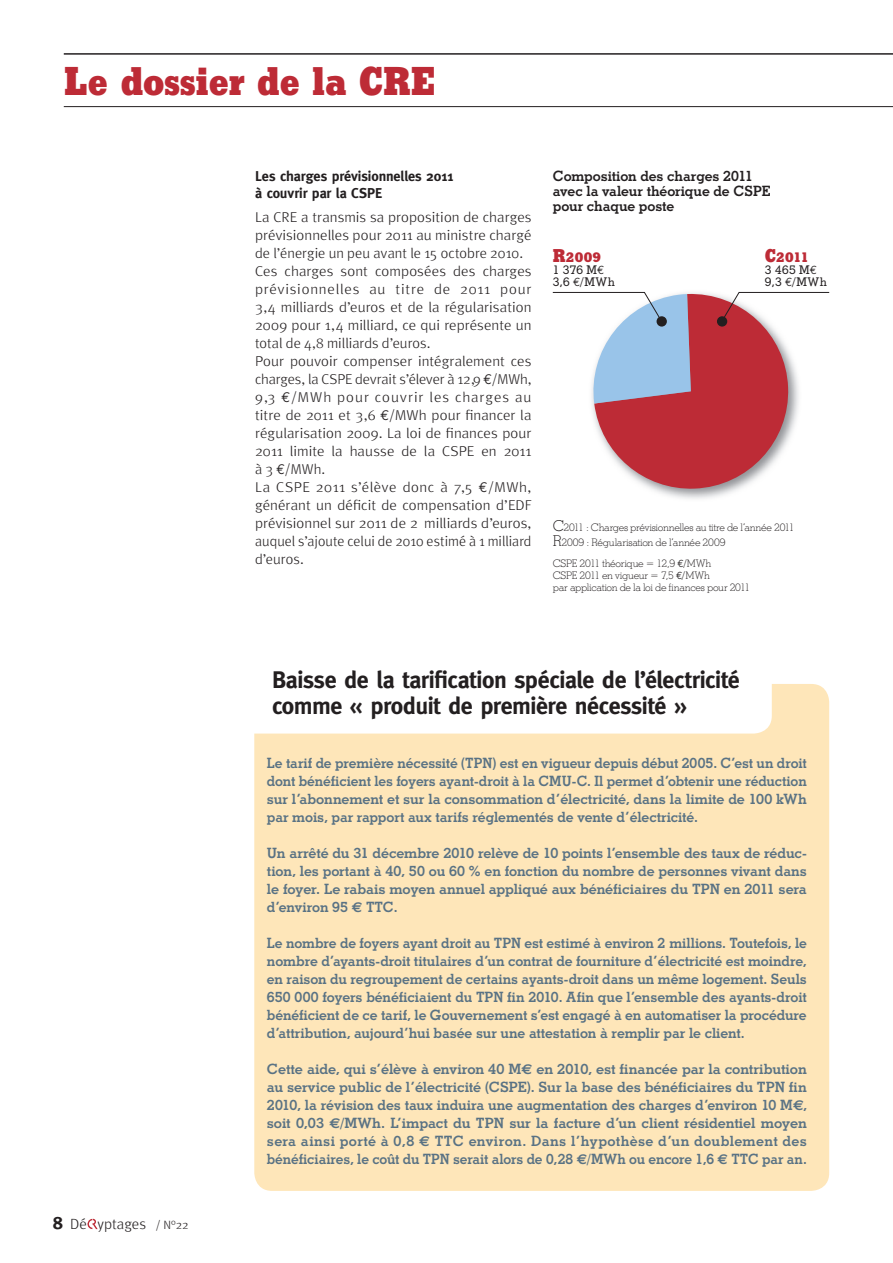
<style>
.page{position:relative;width:893px;height:1263px;background:#fff}
.page>*{position:absolute;margin:0;border:0;box-sizing:border-box;transform-origin:0 0}
.t1{font:800 39px "Stymie BT";color:#bd2b36}
.t2{font:700 24px/25.5px "Meta";letter-spacing:-.02em;color:#231f20}
.t3{font:300 14.7px "Meta";color:#231f20}
.t4{font:700 14.25px/18px "Stymie BT";letter-spacing:-.01em;color:#597284;text-align:justify}
.t5{font:300 14.25px/18px "Meta";letter-spacing:.005em;color:#231f20}
.t6{font:700 14.25px/15px "Stymie BT";letter-spacing:-.005em;color:#231f20}
.t7{font:700 14.25px/16.5px "Meta";letter-spacing:-.005em;color:#231f20}
.t8{font:800 13.5px "Stymie BT";letter-spacing:.015em;color:#bd2b36}
.t9{font:500 12px/12px "Stymie BT";letter-spacing:.035em;color:#231f20}
.t10{font:300 10.5px/12px "Stymie BT";letter-spacing:-.03em;color:#231f20}
.s1{font-family:"Euro Mono";font-weight:400}
.s2{font-size:18px}
.s3{font-size:15px}
.s4{font-weight:700;font-size:18px}
.s5{font-size:12px}
.s6{font-family:"Euro Sans"}
</style>
<div class="page">
<hr style="left:64px;top:53px;width:829px;height:2px;background:#231f20">
<hr style="left:64px;top:106px;width:829px;height:1px;background:#231f20">
<svg style="left:87px;top:1219px;width:11px;height:10px"></svg>
<svg style="left:552px;top:292px;width:278px;height:198px"></svg>
<div style="left:254px;top:684px;width:575px;height:507px;background:#fee6b9;border-radius:18px"></div>
<div style="left:225px;top:648px;width:547px;height:85px;background:#fff;border-radius:18px"></div>
<h1 class="t1" style="left:64px;top:57px;width:374px">Le dossier de la CRE</h1>
<p class="t7" style="left:255px;top:168px;width:200px">les charges prévisionnelles 2011 à couvrir par la CspE</p>
<p class="t5" style="left:255px;top:207px;width:278px">La CRE a transmis sa proposition de charges prévisionnelles pour 2011 au ministre chargé de l’énergie un peu avant le 15 octobre 2010.<br>Ces charges sont composées des charges prévisionnelles au titre de 2011 pour 3,4 milliards d’euros et de la régularisation 2009 pour 1,4 milliard, ce qui représente un total de 4,8 milliards d’euros.<br>Pour pouvoir compenser intégralement ces charges, la CSPE devrait s’élever à 12<sub>2</sub>,9 <span class="s1">€</span>/MWh, 9,3 <span class="s1">€</span>/MWh pour couvrir les charges au titre de 2011 et 3,6 <span class="s1">€</span>/MWh pour financer la régularisation 2009. La loi de finances pour 2011 limite la hausse de la CSPE en 2011 à 3 <span class="s1">€</span>/MWh.<br>La CSPE 2011 s’élève donc à 7,5 <span class="s1">€</span>/MWh, générant un déficit de compensation d’EDF prévisionnel sur 2011 de 2<sub>2</sub> milliards d’euros, auquel s’ajoute celui de 2010 estimé à 1 milliard d’euros.</p>
<p class="t6" style="left:553px;top:168px;width:219px">Composition des charges 2011 avec la valeur théorique de CSPE pour chaque poste</p>
<p class="t8" style="left:553px;top:249px;width:50px"><span class="s2">R</span>2009</p>
<p class="t9" style="left:553px;top:263px;width:64px">1 376 M<span class="s1">€<br></span>3,6 <span class="s1">€</span>/MWh</p>
<p class="t8" style="left:765px;top:249px;width:46px"><span class="s2">C</span>2011</p>
<p class="t9" style="left:765px;top:263px;width:64px">3 465 M<span class="s1">€<br></span>9,3 <span class="s1">€</span>/MWh</p>
<p class="t10" style="left:553px;top:520px;width:243px;line-height:15px"><span class="s3">C</span>2011 : Charges prévisionnelles au titre de l’année 2011<br><span class="s3">R</span>2009 : Régularisation de l’année 2009</p>
<p class="t10" style="left:553px;top:557px;width:199px">CSPE 2011 théorique = 12,9 <span class="s1">€</span>/MWh<br>CSPE 2011 en vigueur = 7,5 <span class="s1">€</span>/MWh<br>par application de la loi de finances pour 2011</p>
<h2 class="t2" style="left:272px;top:667px;width:469px">Baisse de la tarification spéciale de l’électricité comme « produit de première nécessité »</h2>
<p class="t3" style="left:53px;top:1215px;width:137px"><span class="s4">8</span> Dé yptages <span class="s5">/ N°22</span></p>
<p class="t4" style="left:267px;top:754px;width:541px">Le tarif de première nécessité (TPN) est en vigueur depuis début 2005. C’est un droit dont bénéficient les foyers ayant-droit à la CMU-C. Il permet d’obtenir une réduction sur l’abonnement et sur la consommation d’électricité, dans la limite de 100 kWh par mois, par rapport aux tarifs réglementés de vente d’électricité.</p>
<p class="t4" style="left:267px;top:844px;width:541px">Un arrêté du 31 décembre 2010 relève de 10 points l’ensemble des taux de réduc&shy;tion, les portant à 40, 50 ou 60 % en fonction du nombre de personnes vivant dans le foyer. Le rabais moyen annuel appliqué aux bénéficiaires du TPN en 2011 sera d’environ 95 <span class="s6">€</span> TTC.</p>
<p class="t4" style="left:267px;top:934px;width:541px">Le nombre de foyers ayant droit au TPN est estimé à environ 2<sub>2</sub>millions. Toutefois, le nombre d’ayants-droit titulaires d’un contrat de fourniture d’électricité est moindre, en raison du regroupement de certains ayants-droit dans un même logement. Seuls 650 000 foyers bénéficiaient du TPN fin 2010. Afin que l’ensemble des ayants-droit bénéficient de ce tarif, le Gouvernement s’est engagé à en automatiser la procédure d’attribution, aujourd’hui basée sur une attestation à remplir par le client.</p>
<p class="t4" style="left:267px;top:1060px;width:542px">Cette aide, qui s’élève à environ 40 M<span class="s6">€</span> en 2010, est financée par la contribution au service public de l’électricité (CSPE). Sur la base des bénéficiaires du TPN fin 2010, la révision des taux induira une augmentation des charges d’environ 10 M<span class="s6">€</span>, soit 0,03 <span class="s6">€</span>/MWh. L’impact du TPN sur la facture d’un client résidentiel moyen sera ainsi porté à 0,8 <span class="s6">€</span> TTC environ. Dans l’hypothèse d’un doublement des bénéficiaires, le coût du TPN serait alors de 0,28 <span class="s6">€</span>/MWh ou encore 1,6 <span class="s6">€</span> TTC par an.</p>
</div>
